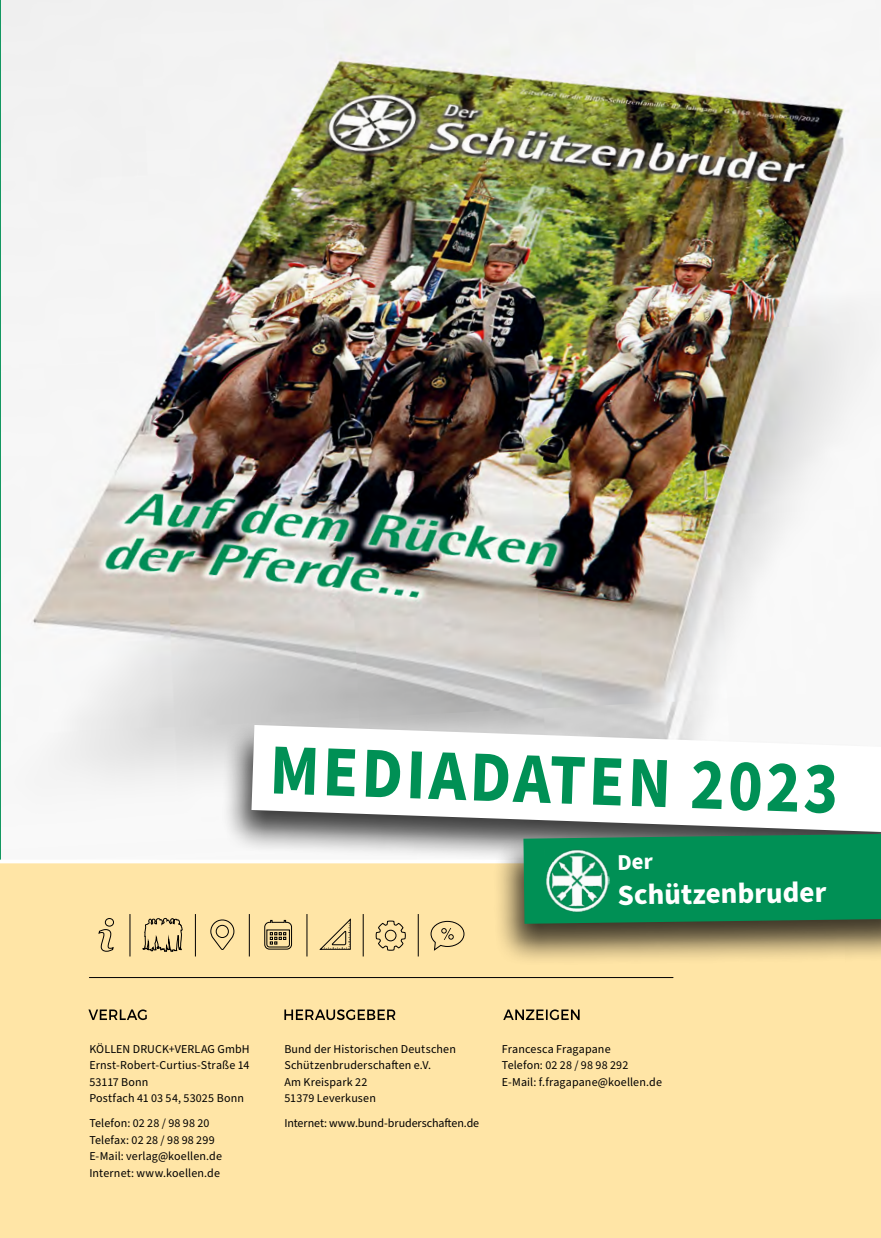
<style>
.page{position:relative;width:881px;height:1238px;background:#fff}
.page>*{position:absolute;margin:0;border:0;box-sizing:border-box;transform-origin:0 0}
.t1{font:700 72px "Source Sans Pro";color:#009055;scale:.9 1}
.t2{font:700 29.1px "Source Sans Pro";color:#fff}
._8_pt_Small_Text{font:12px/16.5px "Source Sans Pro";letter-spacing:.01em;color:#000}
</style>
<div class="page">
<img style="left:0;top:0;width:880px;height:859px">
<div style="left:0;top:860px;width:880px;height:377px;background:#ffe5a6"></div>
<hr style="left:195px;top:914px;width:1px;height:42px;background:#000">
<hr style="left:129px;top:914px;width:1px;height:42px;background:#000">
<hr style="left:249px;top:914px;width:1px;height:42px;background:#000">
<hr style="left:306px;top:914px;width:1px;height:42px;background:#000">
<hr style="left:362px;top:914px;width:1px;height:42px;background:#000">
<hr style="left:417px;top:914px;width:1px;height:42px;background:#000">
<hr style="left:89px;top:977px;width:583px;height:1px;background:#000">
<hr style="left:0;top:859px;width:880px;height:4px;background:#fff">
<svg style="left:375px;top:920px;width:30px;height:31px"></svg>
<svg style="left:142px;top:918px;width:41px;height:34px"></svg>
<svg style="left:98px;top:918px;width:16px;height:34px"></svg>
<svg style="left:210px;top:919px;width:24px;height:31px"></svg>
<svg style="left:264px;top:919px;width:28px;height:30px"></svg>
<svg style="left:319px;top:918px;width:32px;height:32px"></svg>
<svg style="left:430px;top:920px;width:34px;height:31px"></svg>
<svg style="left:88px;top:1009px;width:59px;height:11px"></svg>
<svg style="left:284px;top:1009px;width:111px;height:11px"></svg>
<svg style="left:503px;top:1009px;width:76px;height:11px"></svg>
<div style="left:221px;top:722px;width:659px;height:153px;background:#000;opacity:.75"></div>
<svg style="left:251px;top:725px;width:629px;height:107px"></svg>
<div style="left:492px;top:830px;width:388px;height:136px;background:#000;opacity:.75"></div>
<svg style="left:523px;top:834px;width:357px;height:89px;background:#13925d"></svg>
<p class="t1" style="left:271px;top:720px;width:633px;rotate:2deg">MEDIADATEN 2023</p>
<p class="t2" style="left:617px;top:875px;width:210px;rotate:-1deg">Schützenbruder</p>
<p class="_8_pt_Small_Text" style="left:89px;top:1040px;width:162px">KÖLLEN DRUCK+VERLAG GmbH<br>Ernst-Robert-Curtius-Straße 14</p>
<p class="_8_pt_Small_Text" style="left:89px;top:1073px;width:61px">53117 Bonn</p>
<p class="_8_pt_Small_Text" style="left:89px;top:1090px;width:156px">Postfach 41 03 54, 53025 Bonn</p>
<p class="_8_pt_Small_Text" style="left:89px;top:1115px;width:122px">Telefon: 02 28 / 98 98 20</p>
<p class="_8_pt_Small_Text" style="left:89px;top:1131px;width:127px">Telefax: 02 28 / 98 98 299</p>
<p class="_8_pt_Small_Text" style="left:89px;top:1148px;width:134px">E-Mail: verlag@koellen.de</p>
<p class="_8_pt_Small_Text" style="left:89px;top:1164px;width:132px">Internet: www.koellen.de</p>
<p class="_8_pt_Small_Text" style="left:284px;top:1040px;width:173px">Bund der Historischen Deutschen<br>Schützenbruderschaften e.V.<br>Am Kreispark 22<br>51379 Leverkusen</p>
<p class="_8_pt_Small_Text" style="left:284px;top:1115px;width:196px">Internet: www.bund-bruderschaften.de</p>
<p class="_8_pt_Small_Text" style="left:501px;top:1040px;width:110px">Francesca Fragapane</p>
<p class="_8_pt_Small_Text" style="left:501px;top:1057px;width:128px">Telefon: 02 28 / 98 98 292</p>
<p class="_8_pt_Small_Text" style="left:501px;top:1073px;width:161px">E-Mail: f.fragapane@koellen.de</p>
</div>
